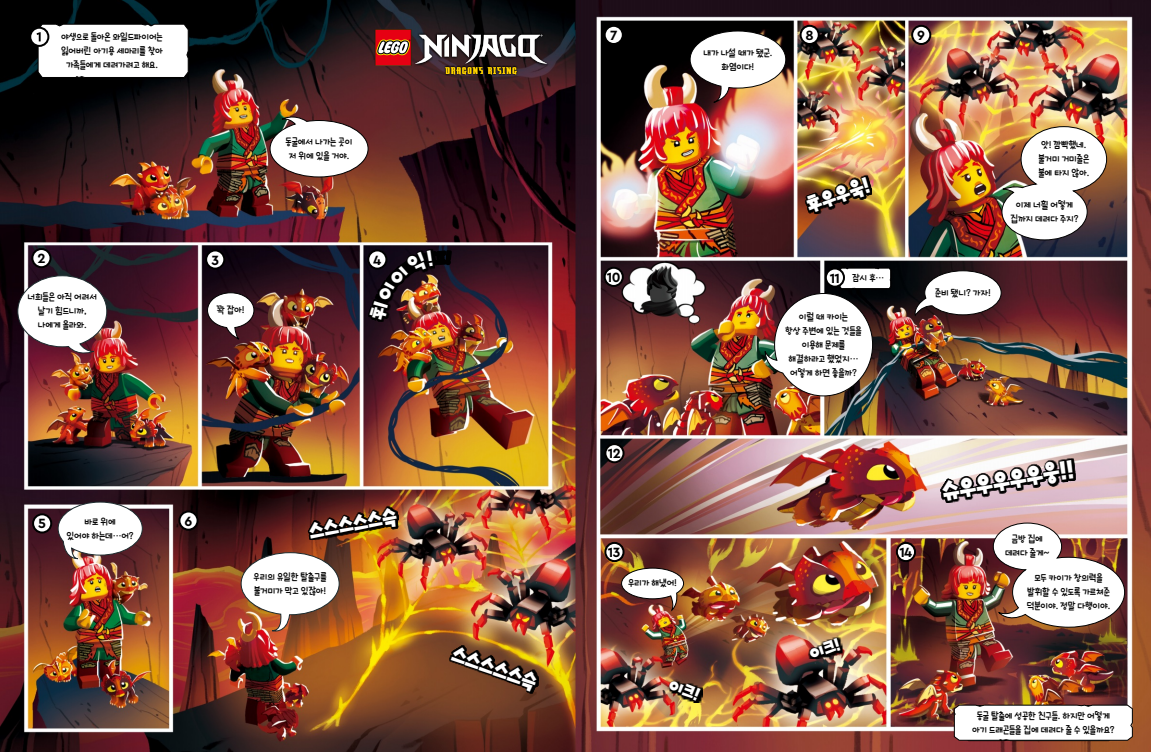
<style>
.page{position:relative;width:1151px;height:752px;background:#fff}
.page>*{position:absolute;margin:0;border:0;box-sizing:border-box;transform-origin:0 0}
.t1{font:23px "TT Manwhagage B";color:#fff}
.t2{font:20px "TT Manwhagage B";color:#fff}
.t3{font:700 14px "Cera Pro";letter-spacing:-.05em;color:#000}
.t4{font:10px/14px "TT Hayanbunpil R";letter-spacing:-.02em;color:#000;text-align:center;scale:.96 1}
</style>
<div class="page">
<img style="left:0;top:0;width:1151px;height:751px">
<svg style="left:270px;top:113px;width:98px;height:64px"></svg>
<svg style="left:18px;top:275px;width:89px;height:82px"></svg>
<svg style="left:207px;top:292px;width:47px;height:47px"></svg>
<svg style="left:58px;top:501px;width:85px;height:59px"></svg>
<svg style="left:241px;top:552px;width:98px;height:82px"></svg>
<svg style="left:690px;top:31px;width:96px;height:72px"></svg>
<img style="left:1002px;top:126px;width:105px;height:114px">
<svg style="left:913px;top:270px;width:88px;height:46px"></svg>
<svg style="left:621px;top:567px;width:63px;height:44px"></svg>
<svg style="left:993px;top:522px;width:132px;height:105px"></svg>
<img style="left:765px;top:267px;width:126px;height:129px">
<svg style="left:954px;top:704px;width:179px;height:36px"></svg>
<svg style="left:30px;top:28px;width:18px;height:18px"></svg>
<div style="left:29px;top:27px;width:20px;height:20px;border:2px solid #000;border-radius:50%"></div>
<svg style="left:37px;top:23px;width:152px;height:56px"></svg>
<div style="left:206px;top:250px;width:18px;height:18px;background:#fff;border-radius:50%"></div>
<div style="left:205px;top:249px;width:20px;height:20px;border:2px solid #000;border-radius:50%"></div>
<div style="left:367px;top:249px;width:20px;height:20px;border:2px solid #000;border-radius:50%"></div>
<div style="left:32px;top:249px;width:19px;height:18px;background:#fff;border-radius:50%"></div>
<div style="left:31px;top:248px;width:21px;height:20px;border:2px solid #000;border-radius:50%"></div>
<div style="left:605px;top:26px;width:18px;height:18px;background:#fff;border-radius:50%"></div>
<div style="left:604px;top:25px;width:20px;height:20px;border:2px solid #000;border-radius:50%"></div>
<svg style="left:605px;top:267px;width:18px;height:19px"></svg>
<div style="left:604px;top:266px;width:20px;height:21px;border:2px solid #000;border-radius:50%"></div>
<div style="left:605px;top:444px;width:18px;height:18px;background:#fff;border-radius:50%"></div>
<div style="left:604px;top:443px;width:20px;height:20px;border:2px solid #000;border-radius:50%"></div>
<div style="left:605px;top:542px;width:18px;height:18px;background:#fff;border-radius:50%"></div>
<div style="left:604px;top:541px;width:20px;height:20px;border:2px solid #000;border-radius:50%"></div>
<div style="left:897px;top:542px;width:18px;height:18px;background:#fff;border-radius:50%"></div>
<div style="left:896px;top:541px;width:20px;height:20px;border:2px solid #000;border-radius:50%"></div>
<div style="left:826px;top:268px;width:18px;height:18px;background:#fff;border-radius:50%"></div>
<div style="left:825px;top:267px;width:20px;height:20px;border:2px solid #000;border-radius:50%"></div>
<svg style="left:800px;top:26px;width:19px;height:18px"></svg>
<div style="left:799px;top:25px;width:21px;height:20px;border:2px solid #000;border-radius:50%"></div>
<div style="left:912px;top:26px;width:18px;height:18px;background:#fff;border-radius:50%"></div>
<div style="left:911px;top:25px;width:20px;height:20px;border:2px solid #000;border-radius:50%"></div>
<div style="left:33px;top:514px;width:18px;height:18px;background:#fff;border-radius:50%"></div>
<div style="left:32px;top:513px;width:20px;height:20px;border:2px solid #000;border-radius:50%"></div>
<svg style="left:179px;top:511px;width:19px;height:18px"></svg>
<div style="left:178px;top:510px;width:21px;height:20px;border:2px solid #000;border-radius:50%"></div>
<svg style="left:368px;top:248px;width:67px;height:73px"></svg>
<svg style="left:308px;top:505px;width:91px;height:35px;background:#4a240e"></svg>
<svg style="left:449px;top:644px;width:90px;height:49px;background:#593819"></svg>
<svg style="left:668px;top:679px;width:35px;height:23px"></svg>
<svg style="left:808px;top:635px;width:34px;height:23px"></svg>
<svg style="left:940px;top:457px;width:135px;height:45px"></svg>
<svg style="left:804px;top:174px;width:68px;height:39px;background:#54371b"></svg>
<img style="left:443px;top:74px;width:76px;height:3px">
<img style="left:547px;top:31px;width:4px;height:36px">
<svg style="left:375px;top:29px;width:172px;height:45px"></svg>
<svg style="left:1127px;top:51px;width:19px;height:26px"></svg>
<div style="left:6px;top:108px;width:17px;height:28px;background:#000"></div>
<img style="left:369px;top:248px;width:84px;height:72px">
<svg style="left:668px;top:679px;width:33px;height:21px"></svg>
<svg style="left:809px;top:637px;width:32px;height:20px"></svg>
<p class="t4" style="left:61px;top:29px;width:108px">야생으로 돌아온 와일드파이어는 잃어버린 아기용 세마리를 찾아 가족들에게 데려가려고 해요.</p>
<p class="t4" style="left:286px;top:134px;width:71px">동굴에서 나가는 곳이 저 위에 있을 거야.</p>
<h3 class="t3" style="left:37px;top:249px;width:10px">2</h3>
<h3 class="t3" style="left:211px;top:250px;width:9px">3</h3>
<h3 class="t3" style="left:373px;top:250px;width:10px">4</h3>
<p class="t4" style="left:27px;top:290px;width:74px">너희들은 아직 어려서 날기 힘드니까, 나에게 올라와.</p>
<p class="t4" style="left:217px;top:303px;width:30px">꽉 잡아!</p>
<h3 class="t3" style="left:38px;top:514px;width:9px">5</h3>
<h3 class="t3" style="left:185px;top:511px;width:9px">6</h3>
<p class="t4" style="left:67px;top:514px;width:71px">바로 위에<br>있어야 하는데…어?</p>
<h2 class="t2" style="left:307px;top:521px;width:91px;rotate:-10deg">스스스스스슥</h2>
<p class="t4" style="left:254px;top:569px;width:78px;text-align:left">우리의 유일한 탈출구를 불거미가 막고 있잖아!</p>
<h2 class="t2" style="left:456px;top:643px;width:91px;rotate:20deg">스스스스스슥</h2>
<h3 class="t3" style="left:610px;top:26px;width:9px">7</h3>
<h3 class="t3" style="left:607px;top:268px;width:15px">10</h3>
<p class="t4" style="left:703px;top:46px;width:73px">내가 나설 때가 됐군. 화염이다!</p>
<h3 class="t3" style="left:805px;top:26px;width:10px">8</h3>
<h3 class="t3" style="left:917px;top:26px;width:9px">9</h3>
<h2 class="t2" style="left:804px;top:196px;width:67px;rotate:-20deg">후우우욱!</h2>
<h3 class="t3" style="left:830px;top:268px;width:12px">11</h3>
<p class="t4" style="left:852px;top:270px;width:35px">잠시 후…</p>
<p class="t4" style="left:785px;top:309px;width:81px">이럴 때 카이는<br>항상 주변에 있는 것들을 이용해 문제를 해결하라고 했었지… 어떻게 하면 좋을까?</p>
<p class="t4" style="left:1038px;top:138px;width:55px;text-align:left">앗! 깜빡했네. 불거미 거미줄은 불에 타지 않아.</p>
<p class="t4" style="left:1010px;top:197px;width:73px">이제 너흴 어떻게 집까지 데려다 주지?</p>
<p class="t4" style="left:935px;top:285px;width:60px">준비 됐니? 가자!</p>
<h3 class="t3" style="left:608px;top:443px;width:14px">12</h3>
<h3 class="t3" style="left:608px;top:542px;width:14px">13</h3>
<h3 class="t3" style="left:899px;top:542px;width:14px">14</h3>
<p class="t4" style="left:628px;top:575px;width:52px">우리가 해냈어!</p>
<h1 class="t1" style="left:940px;top:480px;width:135px;rotate:-10deg">슈우우우우우웅!!</h1>
<p class="t4" style="left:1005px;top:531px;width:48px">금방 집에 데려다 줄게~</p>
<p class="t4" style="left:1027px;top:570px;width:88px">모두 카이가 창의력을 발휘할 수 있도록 가르쳐준 덕분이야. 정말 다행이야.</p>
<p class="t4" style="left:972px;top:708px;width:150px">동굴 탈출에 성공한 친구들. 하지만 어떻게 아기 드래곤들을 집에 데려다 줄 수 있을까요?</p>
</div>
